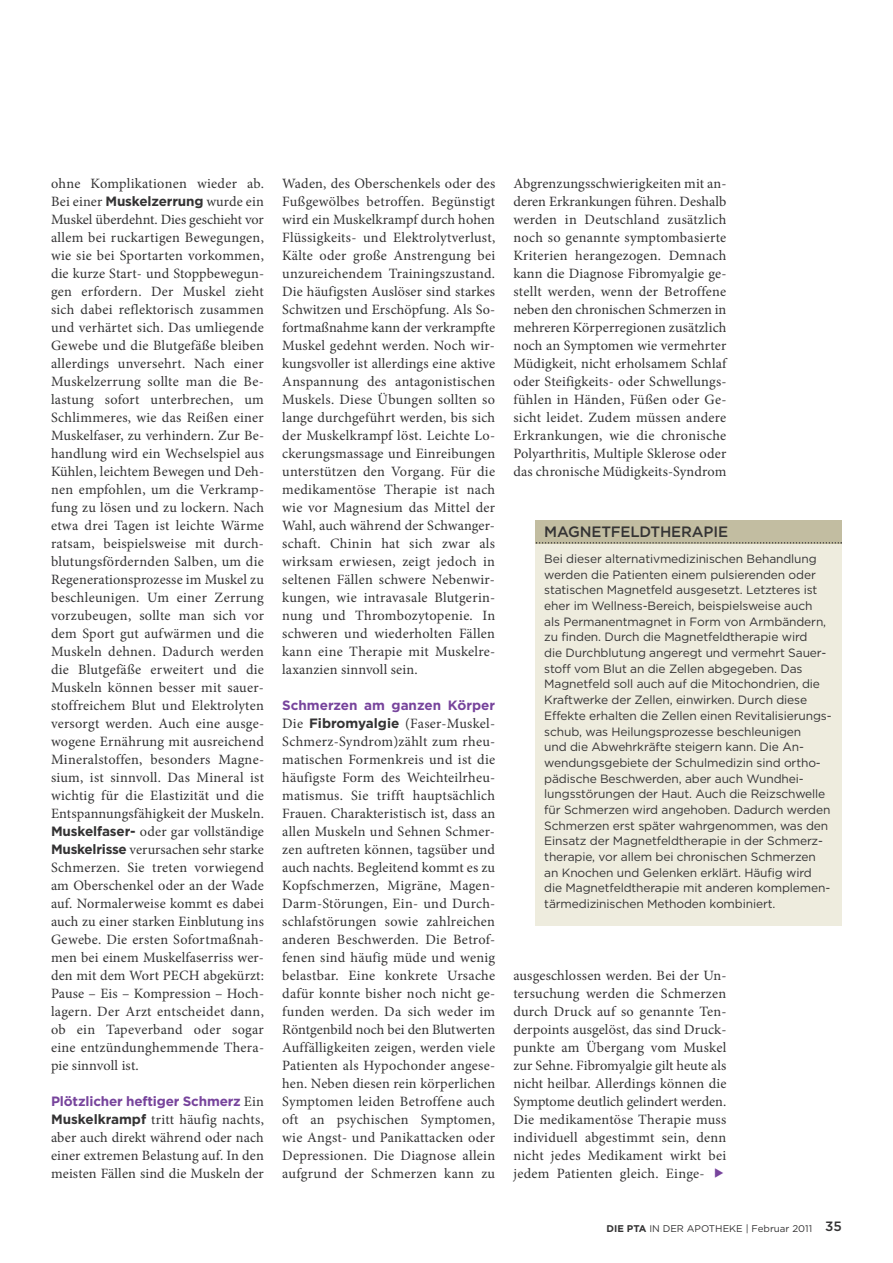
<style>
.page{position:relative;width:893px;height:1263px;background:#fff}
.page>*{position:absolute;margin:0;border:0;box-sizing:border-box;transform-origin:0 0}
.t1{font:500 15px "Gotham";letter-spacing:-.01em;color:#343334}
.t2{font:14.25px/18px "Minion Pro";letter-spacing:.01em;color:#343334;text-align:justify}
.t3{font:700 13.5px "Gotham";letter-spacing:-.01em;color:#77449c}
.t4{font:12px/15.8px "Gotham";letter-spacing:-.01em;color:#343334}
.t5{font:9.75px "Gotham";color:#343334}
.s1{font-family:"Gotham";font-weight:700;font-size:13.5px}
.s2{font-family:"Minion Pro";font-weight:400;font-size:14.25px;color:#343334}
.s3{color:#77449c}
.s4{font-weight:700}
.s5{font-weight:500;font-size:13.5px}
</style>
<div class="page">
<div style="left:536px;top:520px;width:306px;height:406px;background:#eeecde"></div>
<div style="left:536px;top:520px;width:306px;height:24px;background:#c2bda1"></div>
<svg style="left:536px;top:542px;width:306px;height:2px"></svg>
<p class="t2" style="left:51px;top:176px;width:215px">ohne Komplikationen wieder ab.<br>Bei einer <span class="s1">Muskelzerrung</span> wurde ein Muskel überdehnt. Dies geschieht vor allem bei ruckartigen Bewegungen, wie sie bei Sportarten vorkommen, die kurze Start- und Stoppbewegun&shy;gen erfordern. Der Muskel zieht sich dabei reflektorisch zusammen und verhärtet sich. Das umliegende Gewebe und die Blutgefäße bleiben allerdings unversehrt. Nach einer Muskelzerrung sollte man die Be - lastung sofort unterbrechen, um Schlimmeres, wie das Reißen einer Muskelfaser, zu verhindern. Zur Be&shy;handlung wird ein Wechselspiel aus Kühlen, leichtem Bewegen und Deh&shy;nen empfohlen, um die Verkramp&shy;fung zu lösen und zu lockern. Nach etwa drei Tagen ist leichte Wärme ratsam, beispielsweise mit durch - blutungsfördernden Salben, um die Regenerationsprozesse im Muskel zu beschleunigen. Um einer Zerrung vorzubeugen, sollte man sich vor dem Sport gut aufwärmen und die Muskeln dehnen. Dadurch werden die Blutgefäße erweitert und die Muskeln können besser mit sauer&shy;stoffreichem Blut und Elektrolyten versorgt werden. Auch eine ausge - wogene Ernährung mit ausreichend Mineralstoffen, besonders Magne&shy;sium, ist sinnvoll. Das Mineral ist wichtig für die Elastizität und die Entspannungsfähigkeit der Muskeln.<br><span class="s1">Muskelfaser-</span> oder gar vollständige <span class="s1">Muskelrisse</span> verursachen sehr starke Schmerzen. Sie treten vorwiegend am Oberschenkel oder an der Wade auf. Normalerweise kommt es dabei auch zu einer starken Einblutung ins Gewebe. Die ersten Sofortmaßnah&shy;men bei einem Muskelfaserriss wer&shy;den mit dem Wort PECH abgekürzt:<br>Pause – Eis – Kompression – Hoch&shy;lagern. Der Arzt entscheidet dann, ob ein Tapeverband oder sogar eine entzündunghemmende Thera&shy;pie sinnvoll ist.</p>
<p class="t3" style="left:51px;top:1096px;width:214px">Plötzlicher heftiger Schmerz <span class="s2">Ein</span></p>
<p class="t2" style="left:51px;top:1112px;width:214px"><span class="s1">Muskelkrampf</span> tritt häufig nachts, aber auch direkt während oder nach einer extremen Belastung auf. In den meisten Fällen sind die Muskeln der</p>
<p class="t2" style="left:282px;top:176px;width:215px">Waden, des Oberschenkels oder des Fußgewölbes betroffen. Begünstigt wird ein Muskelkrampf durch hohen Flüssigkeits- und Elektrolytverlust, Kälte oder große Anstrengung bei unzureichendem Trainingszustand.<br>Die häufigsten Auslöser sind starkes Schwitzen und Erschöpfung. Als So&shy;fortmaßnahme kann der verkrampfte Muskel gedehnt werden. Noch wir&shy;kungsvoller ist allerdings eine aktive Anspannung des antagonistischen Muskels. Diese Übungen sollten so lange durchgeführt werden, bis sich der Muskelkrampf löst. Leichte Lo&shy;ckerungsmassage und Einreibungen unterstützen den Vorgang. Für die medikamentöse Therapie ist nach wie vor Magnesium das Mittel der Wahl, auch während der Schwanger&shy;schaft. Chinin hat sich zwar als wirksam erwiesen, zeigt jedoch in seltenen Fällen schwere Nebenwir&shy;kungen, wie intravasale Blutgerin&shy;nung und Thrombozytopenie. In schweren und wiederholten Fällen kann eine Therapie mit Muskelre - laxanzien sinnvoll sein.</p>
<p class="t3" style="left:282px;top:700px;width:214px">Schmerzen am ganzen Körper</p>
<p class="t2" style="left:282px;top:716px;width:215px">Die <span class="s1">Fibromyalgie</span> (Faser-Muskel-Schmerz-Syndrom)zählt zum rheu&shy;matischen Formenkreis und ist die häufigste Form des Weichteilrheu&shy;matismus. Sie trifft hauptsächlich Frauen. Charakteristisch ist, dass an allen Muskeln und Sehnen Schmer&shy;zen auftreten können, tagsüber und auch nachts. Begleitend kommt es zu Kopfschmerzen, Migräne, Magen-Darm-Störungen, Ein- und Durch&shy;schlafstörungen sowie zahlreichen anderen Beschwerden. Die Betrof - fenen sind häufig müde und wenig belastbar. Eine konkrete Ursache dafür konnte bisher noch nicht ge&shy;funden werden. Da sich weder im Röntgenbild noch bei den Blutwerten Auffälligkeiten zeigen, werden viele Patienten als Hypochonder angese&shy;hen. Neben diesen rein körperlichen Symptomen leiden Betroffene auch oft an psychischen Symptomen, wie Angst- und Panikattacken oder Depressionen. Die Diagnose allein aufgrund der Schmerzen kann zu</p>
<p class="t2" style="left:513px;top:176px;width:215px">Abgrenzungsschwierigkeiten mit an&shy;deren Erkrankungen führen. Deshalb werden in Deutschland zusätzlich noch so genannte symptombasierte Kriterien herangezogen. Demnach kann die Diagnose Fibromyalgie ge&shy;stellt werden, wenn der Betroffene neben den chronischen Schmerzen in mehreren Körperregionen zusätzlich noch an Symptomen wie vermehrter Müdigkeit, nicht erholsamem Schlaf oder Steifigkeits- oder Schwellungs&shy;fühlen in Händen, Füßen oder Ge&shy;sicht leidet. Zudem müssen andere Erkrankungen, wie die chronische Polyarthritis, Multiple Sklerose oder das chronische Müdigkeits-Syndrom</p>
<p class="t1" style="left:544px;top:526px;width:185px">MAGNETFELDTHERAPIE</p>
<p class="t4" style="left:544px;top:552px;width:289px">Bei dieser alternativmedizinischen Behandlung werden die Patienten einem pulsierenden oder statischen Magnetfeld ausgesetzt. Letzteres ist eher im Wellness-Bereich, beispielsweise auch<br>als Permanentmagnet in Form von Armbändern, zu finden. Durch die Magnetfeldtherapie wird<br>die Durchblutung angeregt und vermehrt Sauer&shy;stoff vom Blut an die Zellen abgegeben. Das Magnetfeld soll auch auf die Mitochondrien, die Kraftwerke der Zellen, einwirken. Durch diese Effekte erhalten die Zellen einen Revitalisierungs&shy;schub, was Heilungsprozesse beschleunigen<br>und die Abwehrkräfte steigern kann. Die An&shy;wendungsgebiete der Schulmedizin sind ortho&shy;pädische Beschwerden, aber auch Wundhei&shy;lungsstörungen der Haut. Auch die Reizschwelle für Schmerzen wird angehoben. Dadurch werden Schmerzen erst später wahrgenommen, was den Einsatz der Magnetfeldtherapie in der Schmerz&shy;therapie, vor allem bei chronischen Schmerzen an Knochen und Gelenken erklärt. Häufig wird die Magnetfeldtherapie mit anderen komplemen&shy;tärmedizinischen Methoden kombiniert.</p>
<p class="t2" style="left:513px;top:968px;width:215px">ausgeschlossen werden. Bei der Un&shy;tersuchung werden die Schmerzen durch Druck auf so genannte Ten&shy;derpoints ausgelöst, das sind Druck&shy;punkte am Übergang vom Muskel zur Sehne. Fibromyalgie gilt heute als nicht heilbar. Allerdings können die Symptome deutlich gelindert werden.<br>Die medikamentöse The rapie muss individuell abgestimmt sein, denn nicht jedes Medikament wirkt bei jedem Patienten gleich. Einge- <span class="s3">◆</span></p>
<p class="t5" style="left:606px;top:1225px;width:237px"><span class="s4">DIE PTA</span> IN DER APOTHEKE | Februar 2011 <span class="s5">35</span></p>
</div>
